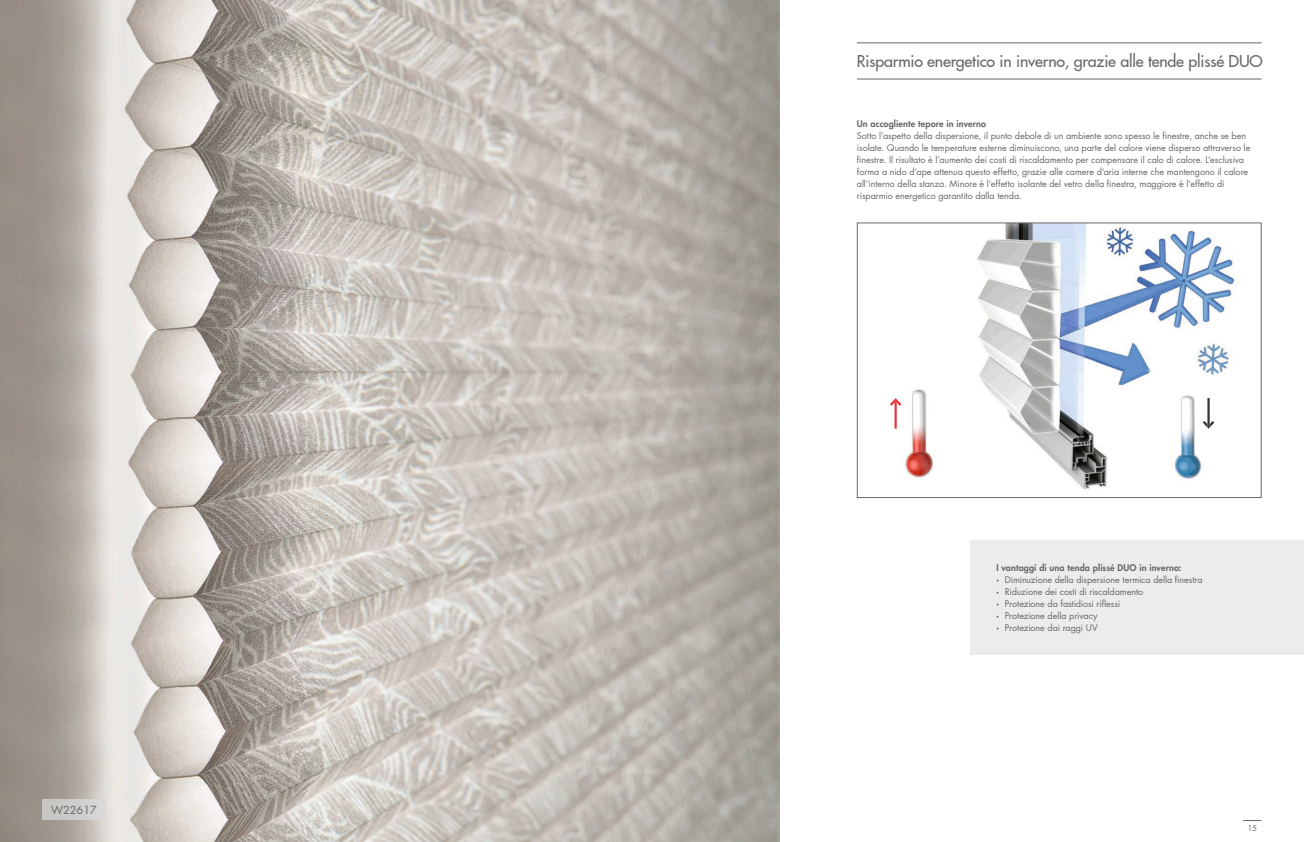
<style>
.page{position:relative;width:1304px;height:842px;background:#fff}
.page>*{position:absolute;margin:0;border:0;box-sizing:border-box;transform-origin:0 0}
.t1{font:500 16px "Futura LT Pro";letter-spacing:-.01em;color:#676968}
.t2{font:11px "Futura LT Pro";color:#676968}
.t3{font:9px/12px "Futura LT Pro";letter-spacing:-.005em;color:#676968}
.t4{font:800 9px "Futura LT Pro";letter-spacing:.015em;color:#676968}
.t5{font:8px "Futura LT Pro";color:#676968}
.s1{font-family:"Myriad Pro"}
</style>
<div class="page">
<svg style="left:1243px;top:820px;width:18px;height:1px"></svg>
<img style="left:0;top:0;width:780px;height:842px">
<div style="left:971px;top:540px;width:333px;height:115px;background:#ebecec"></div>
<hr style="left:857px;top:43px;width:405px;height:1px;background:#676968">
<hr style="left:857px;top:79px;width:405px;height:1px;background:#676968">
<img style="left:43px;top:799px;width:62px;height:21px">
<img style="left:901px;top:225px;width:334px;height:265px">
<div style="left:857px;top:223px;width:405px;height:275px;border:1px solid #676968"></div>
<img style="left:1207px;top:398px;width:3px;height:23px">
<svg style="left:1203px;top:421px;width:11px;height:8px"></svg>
<img style="left:894px;top:406px;width:3px;height:23px">
<svg style="left:890px;top:398px;width:11px;height:8px"></svg>
<p class="t2" style="left:51px;top:803px;width:47px">W22617</p>
<h1 class="t1" style="left:857px;top:50px;width:407px">Risparmio energetico in inverno, grazie alle tende plissé DUO</h1>
<p class="t4" style="left:857px;top:116px;width:131px">Un accogliente tepore in inverno</p>
<p class="t3" style="left:857px;top:129px;width:395px">Sotto l’aspetto della dispersione, il punto debole di un ambiente sono spesso le finestre, anche se ben isolate. Quando le temperature esterne diminuiscono, una parte del calore viene disperso attraverso le finestre. Il risultato è l’aumento dei costi di riscaldamento per compensare il calo di calore. L‘esclusiva forma a nido d‘ape attenua questo effetto, grazie alle camere d‘aria interne che mantengono il calore all’interno della stanza. Minore è l‘effetto isolante del vetro della finestra, maggiore è l‘effetto di risparmio energetico garantito dalla tenda.</p>
<p class="t4" style="left:996px;top:560px;width:187px">I vantaggi di una tenda plissé DUO in inverno:</p>
<p class="t3" style="left:996px;top:573px;width:208px"><span class="s1">•</span> Diminuzione della dispersione termica della finestra</p>
<p class="t3" style="left:996px;top:585px;width:148px"><span class="s1">•</span> Riduzione dei costi di riscaldamento</p>
<p class="t3" style="left:996px;top:597px;width:125px"><span class="s1">•</span> Protezione da fastidiosi riflessi</p>
<p class="t3" style="left:996px;top:609px;width:103px"><span class="s1">•</span> Protezione della privacy</p>
<p class="t3" style="left:996px;top:621px;width:103px"><span class="s1">•</span> Protezione dai raggi UV</p>
<p class="t5" style="left:1247px;top:822px;width:11px">15</p>
</div>
